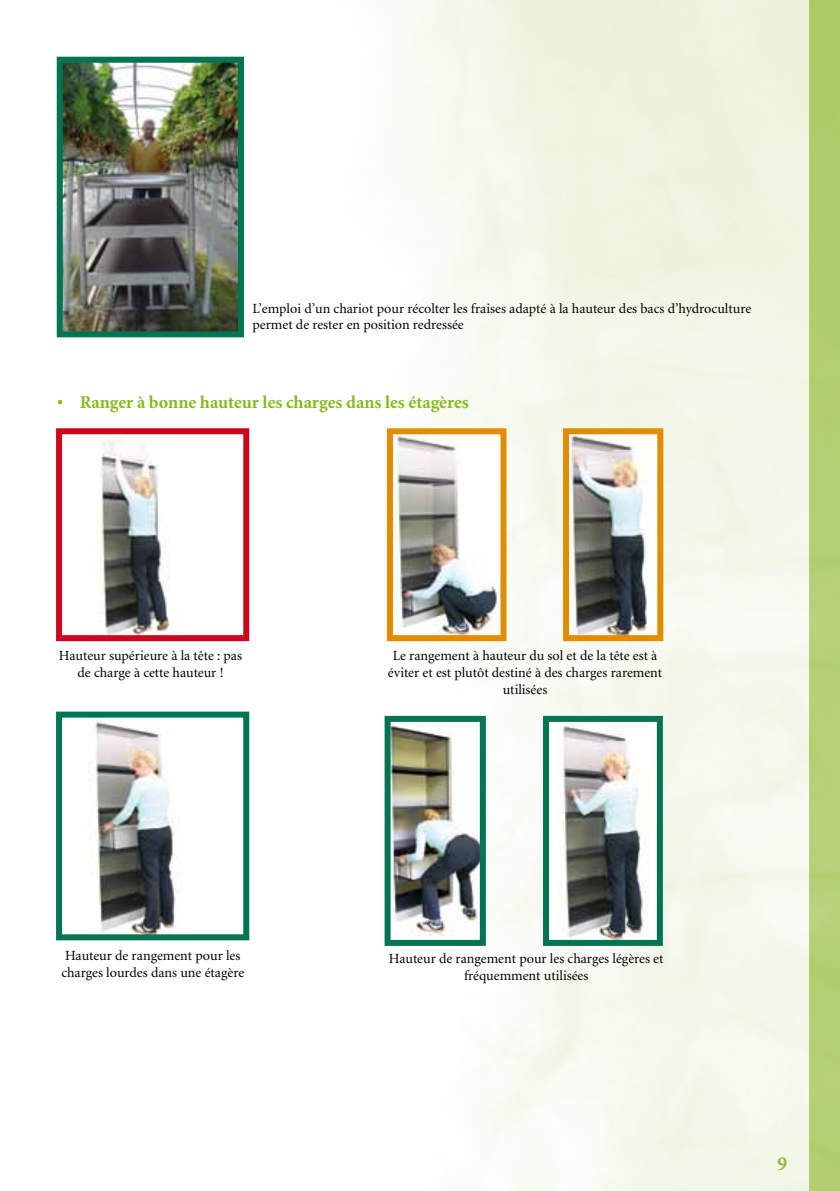
<style>
.page{position:relative;width:840px;height:1191px;background:#fff}
.page>*{position:absolute;margin:0;border:0;box-sizing:border-box;transform-origin:0 0}
.t1{font:700 20px "Minion";color:#83b81a}
.t2{font:700 18px "Minion";color:#83b81a}
.t3{font:14px/16.8px "Minion";color:#000;text-align:center}
</style>
<div class="page">
<img style="left:171px;top:0;width:668px;height:1191px">
<img style="left:64px;top:64px;width:173px;height:266px">
<div style="left:57px;top:57px;width:187px;height:280px;border:6px solid #007453"></div>
<div style="left:59px;top:431px;width:187px;height:207px;background:#fff"></div>
<img style="left:100px;top:440px;width:73px;height:194px">
<div style="left:56px;top:428px;width:193px;height:213px;border:6px solid #cd071e"></div>
<img style="left:394px;top:435px;width:105px;height:199px">
<div style="left:387px;top:428px;width:119px;height:213px;border:6px solid #e28d00"></div>
<img style="left:569px;top:435px;width:87px;height:199px">
<div style="left:562px;top:428px;width:101px;height:213px;border:6px solid #e28d00"></div>
<div style="left:59px;top:714px;width:187px;height:223px;background:#fff"></div>
<img style="left:91px;top:721px;width:90px;height:212px">
<div style="left:56px;top:711px;width:193px;height:229px;border:6px solid #007453"></div>
<img style="left:391px;top:723px;width:87px;height:212px">
<div style="left:384px;top:716px;width:101px;height:230px;border:6px solid #007453"></div>
<div style="left:545px;top:719px;width:114px;height:224px;background:#fff"></div>
<img style="left:558px;top:725px;width:91px;height:214px">
<div style="left:542px;top:716px;width:120px;height:230px;border:6px solid #007453"></div>
<p class="t3" style="left:252px;top:300px;width:500px;text-align:left">L’emploi d’un chariot pour récolter les fraises adapté à la hauteur des bacs d’hydroculture permet de rester en position redressée</p>
<p class="t2" style="left:57px;top:393px;width:413px">• Ranger à bonne hauteur les charges dans les étagères</p>
<p class="t3" style="left:59px;top:648px;width:184px">Hauteur supérieure à la tête : pas de charge à cette hauteur !</p>
<p class="t3" style="left:387px;top:648px;width:276px">Le rangement à hauteur du sol et de la tête est à éviter et est plutôt destiné à des charges rarement utilisées</p>
<p class="t3" style="left:61px;top:948px;width:184px;text-align:left">Hauteur de rangement pour les charges lourdes dans une étagère</p>
<p class="t3" style="left:389px;top:950px;width:276px">Hauteur de rangement pour les charges légères et fréquemment utilisées</p>
<h1 class="t1" style="left:777px;top:1153px;width:11px">9</h1>
</div>
